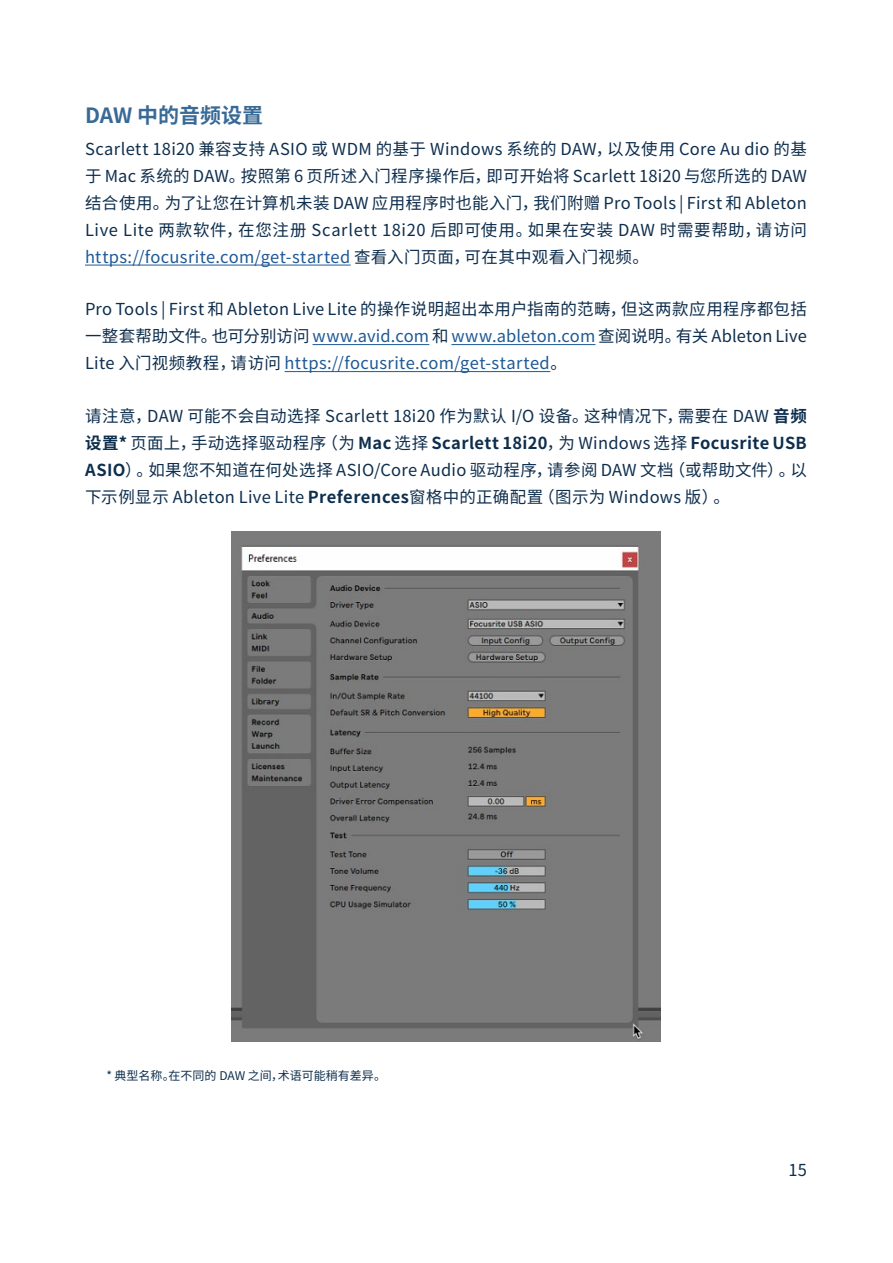
<style>
.page{position:relative;width:893px;height:1263px;background:#fff}
.page>*{position:absolute;margin:0;border:0;box-sizing:border-box;transform-origin:0 0}
.Heading_2{font:700 21px "Source Han Sans CN";color:#396a96}
.描述{font:16.5px/27px "Source Han Sans CN";letter-spacing:.02em;color:#0e2e4d;text-align:justify}
.t1{font:16.5px "Source Han Sans CN";color:#0e2f4e}
.Footnote{font:12px "Source Han Sans CN";color:#0e2f4e}
.s1{color:#1e5996}
.s2{font-weight:700}
</style>
<div class="page">
<hr style="left:85px;top:265px;width:266px;height:1px;background:#1e5996">
<hr style="left:313px;top:344px;width:116px;height:1px;background:#1e5996">
<hr style="left:451px;top:344px;width:144px;height:1px;background:#1e5996">
<hr style="left:285px;top:371px;width:265px;height:1px;background:#1e5996">
<img style="left:231px;top:531px;width:430px;height:511px">
<p class="Heading_2" style="left:85px;top:104px;width:180px">DAW 中的音频设置</p>
<p class="描述" style="left:85px;top:135px;width:723px">Scarlett 18i20 兼容支持 ASIO 或 WDM 的基于 Windows 系统的 DAW，以及使用 Core Au dio 的基于 Mac 系统的 DAW。按照第 6 页所述入门程序操作后，即可开始将 Scarlett 18i20 与您所选的 DAW结合使用。为了让您在计算机未装 DAW 应用程序时也能入门，我们附赠 Pro Tools | First 和 Ableton Live Lite 两款软件，在您注册 Scarlett 18i20 后即可使用。如果在安装 DAW 时需要帮助，请访问<span class="s1">https://focusrite.com/get-started</span> 查看入门页面，可在其中观看入门视频。</p>
<p class="描述" style="left:85px;top:296px;width:723px">Pro Tools | First 和 Ableton Live Lite 的操作说明超出本用户指南的范畴，但这两款应用程序都包括一整套帮助文件。也可分别访问 <span class="s1">www.avid.com</span> 和 <span class="s1">www.ableton.com</span> 查阅说明。有关 Ableton Live Lite 入门视频教程，请访问 <span class="s1">https://focusrite.com/get-started</span>。</p>
<p class="描述" style="left:85px;top:402px;width:723px">请注意，DAW 可能不会自动选择 Scarlett 18i20 作为默认 I/O 设备。这种情况下，需要在 DAW <span class="s2">音频设置*</span> 页面上，手动选择驱动程序（为 <span class="s2">Mac</span> 选择 <span class="s2">Scarlett 18i20</span>，为 Windows 选择 <span class="s2">Focusrite USB ASIO</span>）。如果您不知道在何处选择 ASIO/Core Audio 驱动程序，请参阅 DAW 文档（或帮助文件）。以下示例显示 Ableton Live Lite <span class="s2">Preferences</span>窗格中的正确配置（图示为 Windows 版）。</p>
<p class="Footnote" style="left:106px;top:1068px;width:281px">* 典型名称。在不同的 DAW 之间，术语可能稍有差异。</p>
<p class="t1" style="left:788px;top:1161px;width:20px">15</p>
</div>
